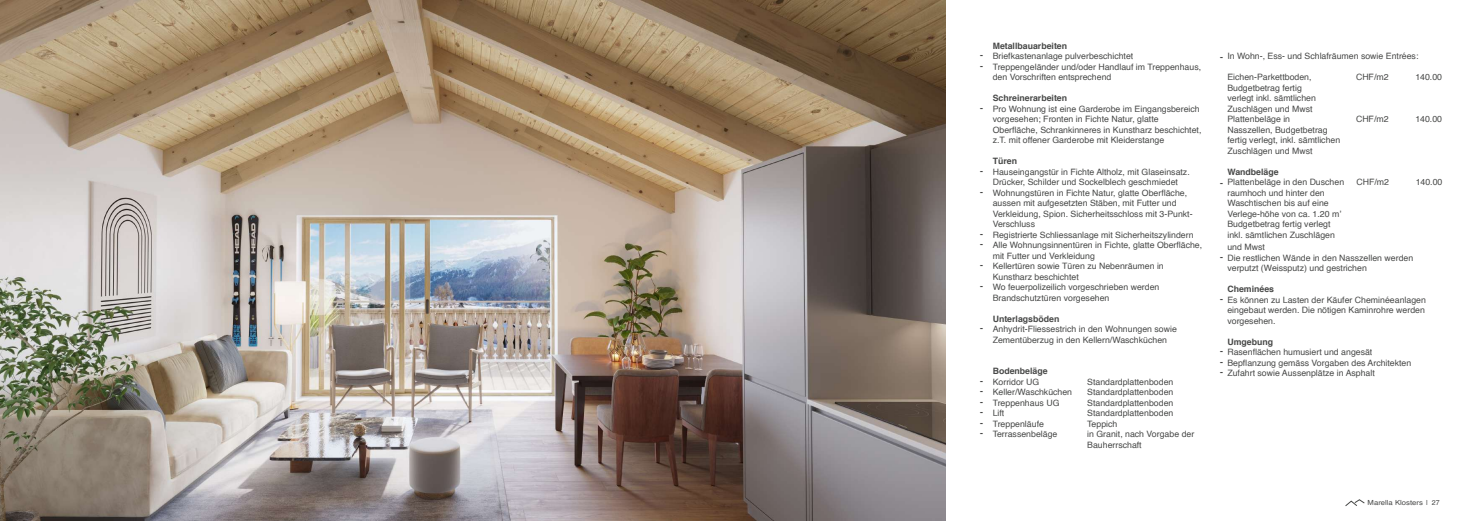
<style>
.page{position:relative;width:1474px;height:521px;background:#fff}
.page>*{position:absolute;margin:0;border:0;box-sizing:border-box;transform-origin:0 0}
.t1{font:8.75px/10.5px "Helvetica";color:#474847}
.t2{font:700 8.75px/10.5px "Helvetica";color:#474847}
.t3{font:7px "Helvetica";color:#474847;scale:1.1 1}
</style>
<div class="page">
<svg style="left:1345px;top:499px;width:20px;height:7px"></svg>
<img style="left:0;top:0;width:945px;height:521px">
<p class="t2" style="left:980px;top:50px;width:4px">- -</p>
<p class="t2" style="left:980px;top:102px;width:4px">-</p>
<p class="t2" style="left:980px;top:165px;width:4px">-</p>
<p class="t2" style="left:980px;top:186px;width:4px">-</p>
<p class="t2" style="left:980px;top:228px;width:4px">- -</p>
<p class="t2" style="left:980px;top:260px;width:4px">-</p>
<p class="t2" style="left:980px;top:281px;width:4px">-</p>
<p class="t2" style="left:980px;top:323px;width:4px">-</p>
<p class="t2" style="left:980px;top:375px;width:4px;text-align:justify">- - - - - -</p>
<p class="t2" style="left:992px;top:40px;width:76px">Metallbauarbeiten</p>
<p class="t1" style="left:992px;top:51px;width:210px">Briefkastenanlage pulverbeschichtet<br>Treppengeländer und/oder Handlauf im Treppenhaus, den Vorschriften entsprechend</p>
<p class="t2" style="left:992px;top:93px;width:76px">Schreinerarbeiten</p>
<p class="t1" style="left:992px;top:104px;width:210px">Pro Wohnung ist eine Garderobe im Eingangsbereich vorgesehen; Fronten in Fichte Natur, glatte Oberfläche, Schrankinneres in Kunstharz beschichtet, z.T. mit offener Garderobe mit Kleiderstange</p>
<p class="t2" style="left:992px;top:156px;width:26px">Türen</p>
<p class="t1" style="left:992px;top:167px;width:211px">Hauseingangstür in Fichte Altholz, mit Glaseinsatz.<br>Drücker, Schilder und Sockelblech geschmiedet Wohnungstüren in Fichte Natur, glatte Oberfläche, aussen mit aufgesetzten Stäben, mit Futter und Verkleidung, Spion. Sicherheitsschloss mit 3-Punkt-Verschluss<br>Registrierte Schliessanlage mit Sicherheitszylindern Alle Wohnungsinnentüren in Fichte, glatte Oberfläche, mit Futter und Verkleidung<br>Kellertüren sowie Türen zu Nebenräumen in Kunstharz beschichtet<br>Wo feuerpolizeilich vorgeschrieben werden Brandschutztüren vorgesehen</p>
<p class="t2" style="left:992px;top:313px;width:68px">Unterlagsböden</p>
<p class="t1" style="left:992px;top:324px;width:186px">Anhydrit-Fliessestrich in den Wohnungen sowie<br>Zementüberzug in den Kellern/Waschküchen</p>
<p class="t2" style="left:992px;top:366px;width:56px">Bodenbeläge</p>
<p class="t1" style="left:992px;top:377px;width:48px">Korridor UG</p>
<p class="t1" style="left:1087px;top:377px;width:88px">Standardplattenboden</p>
<p class="t1" style="left:992px;top:387px;width:81px">Keller/Waschküchen</p>
<p class="t1" style="left:1087px;top:387px;width:88px">Standardplattenboden</p>
<p class="t1" style="left:992px;top:398px;width:68px">Treppenhaus UG</p>
<p class="t1" style="left:1087px;top:398px;width:88px">Standardplattenboden</p>
<p class="t1" style="left:992px;top:408px;width:13px">Lift</p>
<p class="t1" style="left:1087px;top:408px;width:88px">Standardplattenboden</p>
<p class="t1" style="left:992px;top:419px;width:53px">Treppenläufe</p>
<p class="t1" style="left:1087px;top:419px;width:32px">Teppich</p>
<p class="t1" style="left:992px;top:429px;width:66px">Terrassenbeläge</p>
<p class="t1" style="left:1087px;top:429px;width:109px">in Granit, nach Vorgabe der<br>Bauherrschaft</p>
<p class="t1" style="left:1227px;top:51px;width:192px">In Wohn-, Ess- und Schlafräumen sowie Entrées:</p>
<p class="t1" style="left:1227px;top:72px;width:86px">Eichen-Parkettboden,</p>
<p class="t1" style="left:1355px;top:72px;width:34px">CHF/m2</p>
<p class="t1" style="left:1415px;top:72px;width:28px">140.00</p>
<p class="t1" style="left:1227px;top:83px;width:90px">Budgetbetrag fertig verlegt inkl. sämtlichen<br>Zuschlägen und Mwst<br>Plattenbeläge in</p>
<p class="t2" style="left:1220px;top:52px;width:4px">-</p>
<p class="t1" style="left:1355px;top:114px;width:34px">CHF/m2</p>
<p class="t1" style="left:1415px;top:114px;width:28px">140.00</p>
<p class="t1" style="left:1227px;top:125px;width:114px">Nasszellen, Budgetbetrag fertig verlegt, inkl. sämtlichen<br>Zuschlägen und Mwst</p>
<p class="t2" style="left:1227px;top:166px;width:53px">Wandbeläge</p>
<p class="t1" style="left:1227px;top:177px;width:118px">Plattenbeläge in den Duschen</p>
<p class="t1" style="left:1356px;top:177px;width:34px">CHF/m2</p>
<p class="t1" style="left:1415px;top:177px;width:28px">140.00</p>
<p class="t1" style="left:1227px;top:188px;width:115px">raumhoch und hinter den<br>Waschtischen bis auf eine<br>Verlege-höhe von ca. 1.20 m’<br>Budgetbetrag fertig verlegt inkl. sämtlichen Zuschlägen</p>
<p class="t1" style="left:1227px;top:242px;width:187px">und Mwst<br>Die restlichen Wände in den Nasszellen werden verputzt (Weissputz) und gestrichen</p>
<p class="t2" style="left:1227px;top:284px;width:48px">Cheminées</p>
<p class="t1" style="left:1227px;top:295px;width:200px;text-align:justify">Es können zu Lasten der Käufer Cheminéeanlagen eingebaut werden. Die nötigen Kaminrohre werden vorgesehen.</p>
<p class="t2" style="left:1227px;top:336px;width:47px">Umgebung</p>
<p class="t1" style="left:1227px;top:347px;width:185px">Rasenflächen humusiert und angesät<br>Bepflanzung gemäss Vorgaben des Architekten<br>Zufahrt sowie Aussenplätze in Asphalt</p>
<p class="t2" style="left:1220px;top:178px;width:4px">-</p>
<p class="t2" style="left:1220px;top:251px;width:4px">-</p>
<p class="t2" style="left:1220px;top:293px;width:4px">-</p>
<p class="t2" style="left:1220px;top:346px;width:4px;text-align:justify">- - -</p>
<p class="t3" style="left:1367px;top:497px;width:67px">Marella Klosters | 27</p>
</div>
